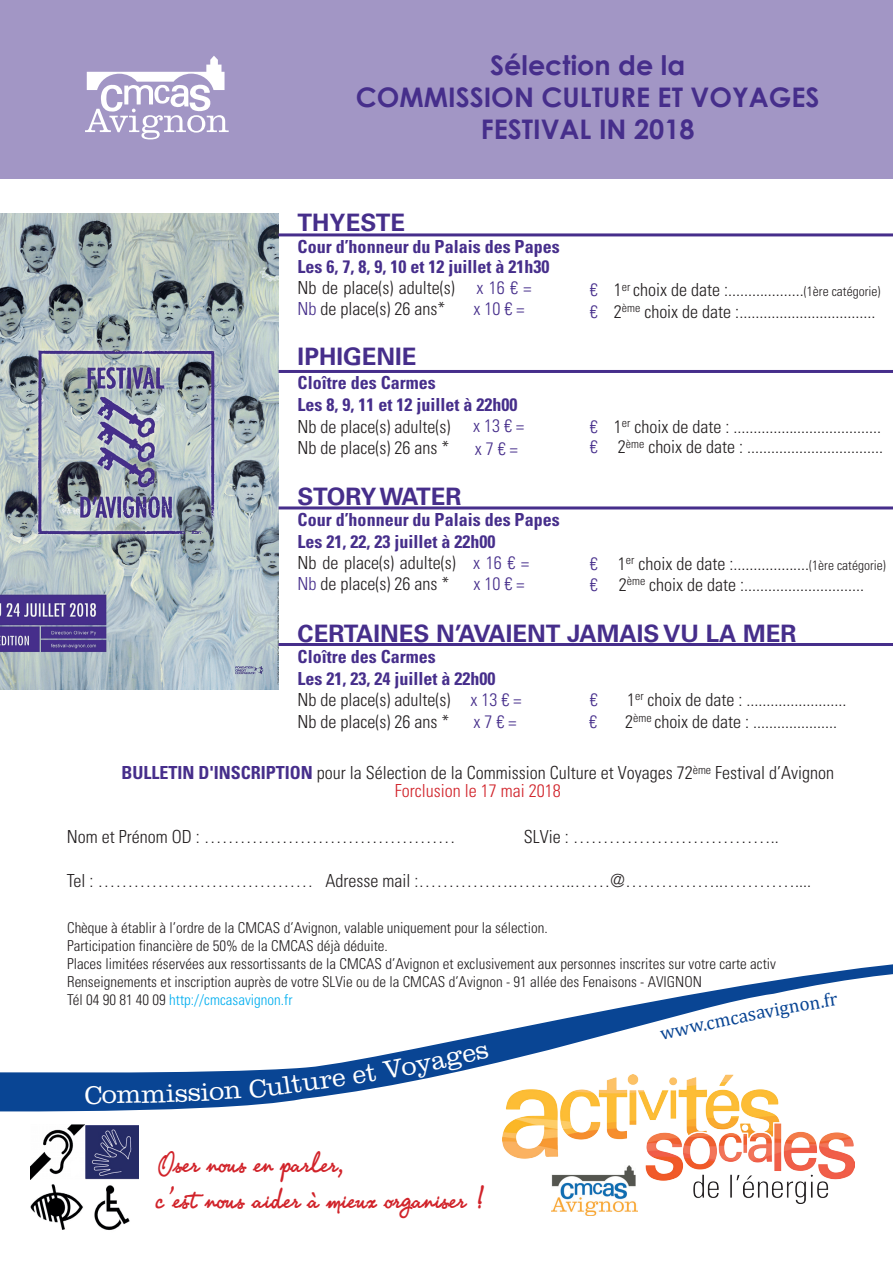
<style>
.page{position:relative;width:893px;height:1263px;background:#fff}
.page>*{position:absolute;margin:0;border:0;box-sizing:border-box;transform-origin:0 0}
.t1{font:29.85px/35.8px "PR8 Charade";color:#d1232a}
.t2{font:700 27px/32.4px "Century Gothic";color:#462e8b;text-align:center}
.t3{font:300 26.25px "Clarendon LT Std";color:#fff}
.t4{font:700 24px "Univers LT Std";color:#462e8b}
.t5{font:700 24px "Univers LT Std";letter-spacing:-.03em;color:#462e8b}
.t6{font:19.2px "Cambria";color:#094594}
.t7{font:300 condensed 18px/21.3px "Univers LT Std";color:#231f20}
.t8{font:700 condensed 18px/21.6px "Univers LT Std";color:#462e8b}
.t9{font:300 condensed 18px/22.6px "Univers LT Std";color:#462e8b}
.t10{font:300 condensed 15px/18px "Univers LT Std";color:#231f20}
.s1{font-weight:300;color:#231f20}
.s2{font-weight:300}
.s3{color:#462e8b}
.s4{font-size:13.5px}
.s5{font-weight:700;color:#462e8b}
.s6{color:#d1232a}
.s7{color:#00aeef}
</style>
<div class="page">
<div style="left:0;top:0;width:893px;height:179px;background:#a296c5"></div>
<svg style="left:0;top:968px;width:893px;height:248px"></svg>
<img style="left:31px;top:1181px;width:52px;height:49px">
<img style="left:30px;top:1125px;width:109px;height:54px">
<img style="left:86px;top:1182px;width:51px;height:48px">
<img style="left:552px;top:1204px;width:85px;height:11px">
<img style="left:503px;top:1075px;width:351px;height:129px">
<img style="left:0;top:214px;width:279px;height:475px">
<svg style="left:85px;top:56px;width:144px;height:83px"></svg>
<hr style="left:279px;top:233px;width:614px;height:3px;background:#462e8b">
<hr style="left:279px;top:370px;width:614px;height:3px;background:#462e8b">
<hr style="left:279px;top:506px;width:614px;height:3px;background:#462e8b">
<hr style="left:279px;top:643px;width:614px;height:3px;background:#462e8b">
<svg style="left:85px;top:1085px;width:56px;height:19px"></svg>
<svg style="left:201px;top:1082px;width:40px;height:18px"></svg>
<svg style="left:249px;top:1045px;width:240px;height:53px"></svg>
<svg style="left:660px;top:1025px;width:31px;height:15px"></svg>
<svg style="left:779px;top:1001px;width:30px;height:18px"></svg>
<h2 class="t2" style="left:356px;top:47px;width:465px">Sélection de la<br>COMMISSION CULTURE ET VOYAGES<br>FESTIVAL IN 2018</h2>
<h3 class="t4" style="left:298px;top:209px;width:109px">THYESTE</h3>
<p class="t8" style="left:298px;top:236px;width:263px;line-height:20.9px">Cour d’honneur du Palais des Papes<br>Les 6, 7, 8, 9, 10 et 12 juillet à 21h30<br><span class="s1">Nb de place(s) adulte(s)</span> <span class="s2">x 16 € =<br>Nb</span> <span class="s1">de place(s) 26 ans*</span></p>
<p class="t9" style="left:473px;top:297px;width:52px">x 10 € =</p>
<h3 class="t4" style="left:298px;top:343px;width:120px">IPHIGENIE</h3>
<p class="t7" style="left:590px;top:279px;width:292px"><span class="s3">€</span> 1<sup>er</sup> choix de date :...................<span class="s4">(1ère catégorie) </span><span class="s3">€</span> 2<sup>ème</sup> choix de date : ..................................</p>
<p class="t8" style="left:298px;top:372px;width:221px">Cloître des Carmes<br>Les 8, 9, 11 et 12 juillet à 22h00</p>
<p class="t7" style="left:298px;top:415px;width:154px">Nb de place(s) adulte(s)<br>Nb de place(s) 26 ans *</p>
<h3 class="t5" style="left:298px;top:482px;width:165px">STORY WATER</h3>
<p class="t9" style="left:473px;top:415px;width:52px">x 13 € = x 7 € =</p>
<p class="t7" style="left:590px;top:416px;width:295px;line-height:20.4px"><span class="s3">€</span> 1<sup>er</sup> choix de date : ..................................... <span class="s3">€</span> 2<sup>ème</sup> choix de date : ..................................</p>
<p class="t8" style="left:298px;top:509px;width:263px;line-height:21.1px">Cour d’honneur du Palais des Papes<br>Les 21, 22, 23 juillet à 22h00<br><span class="s1">Nb de place(s) adulte(s)</span> <span class="s2">x 16 € =<br>Nb</span> <span class="s1">de place(s) 26 ans *</span></p>
<p class="t7" style="left:590px;top:552px;width:297px"><span class="s3">€</span> 1<sup>er</sup> choix de date :...................<span class="s4">(1ère catégorie)</span></p>
<p class="t9" style="left:473px;top:572px;width:52px">x 10 € =</p>
<p class="t7" style="left:590px;top:574px;width:276px"><span class="s3">€</span> 2<sup>ème</sup> choix de date :..............................</p>
<h3 class="t4" style="left:298px;top:619px;width:500px">CERTAINES N’AVAIENT JAMAIS VU LA MER</h3>
<p class="t8" style="left:298px;top:646px;width:225px">Cloître des Carmes<br>Les 21, 23, 24 juillet à 22h00<br><span class="s1">Nb de place(s) adulte(s)</span> <span class="s2">x 13 € =<br></span><span class="s1">Nb de place(s) 26 ans *</span></p>
<p class="t9" style="left:590px;top:688px;width:9px">€</p>
<p class="t7" style="left:627px;top:689px;width:221px">1<sup>er</sup> choix de date : .........................</p>
<p class="t9" style="left:473px;top:710px;width:44px">x 7 € =</p>
<p class="t9" style="left:589px;top:710px;width:9px">€</p>
<p class="t7" style="left:625px;top:711px;width:213px">2<sup>ème</sup> choix de date : .....................</p>
<p class="t7" style="left:121px;top:764px;width:714px;line-height:17.9px;text-align:center"><span class="s5">BULLETIN D'INSCRIPTION</span> pour la Sélection de la Commission Culture et Voyages 72<sup>ème</sup> Festival d’Avignon<br><span class="s6">Forclusion le 17 mai 2018</span></p>
<p class="t7" style="left:67px;top:826px;width:390px">Nom et Prénom OD : ……………………………………</p>
<p class="t7" style="left:524px;top:826px;width:256px">SLVie : ……………………………..</p>
<p class="t7" style="left:67px;top:869px;width:745px">Tel : ……………………………… Adresse mail :…………….………..……@……………..…………....</p>
<p class="t10" style="left:67px;top:919px;width:710px">Chèque à établir à l’ordre de la CMCAS d’Avignon, valable uniquement pour la sélection.<br>Participation financière de 50% de la CMCAS déjà déduite.<br>Places limitées réservées aux ressortissants de la CMCAS d’Avignon et exclusivement aux personnes inscrites sur votre carte activ Renseignements et inscription auprès de votre SLVie ou de la CMCAS d’Avignon - 91 allée des Fenaisons - AVIGNON<br>Tél 04 90 81 40 09 <span class="s7">http://cmcasavignon.fr</span></p>
<p class="t6" style="left:808px;top:992px;width:30px;rotate:-9deg">n.fr</p>
<p class="t6" style="left:736px;top:1005px;width:43px;rotate:-11deg">asavi</p>
<p class="t6" style="left:687px;top:1016px;width:52px;rotate:-12deg">w.cmc</p>
<h3 class="t3" style="left:141px;top:1079px;width:61px;rotate:-2deg">miss</h3>
<h1 class="t1" style="left:156px;top:1145px;width:329px">Oser nous en parler,<br>c’est nous aider à mieux organiser !</h1>
</div>
